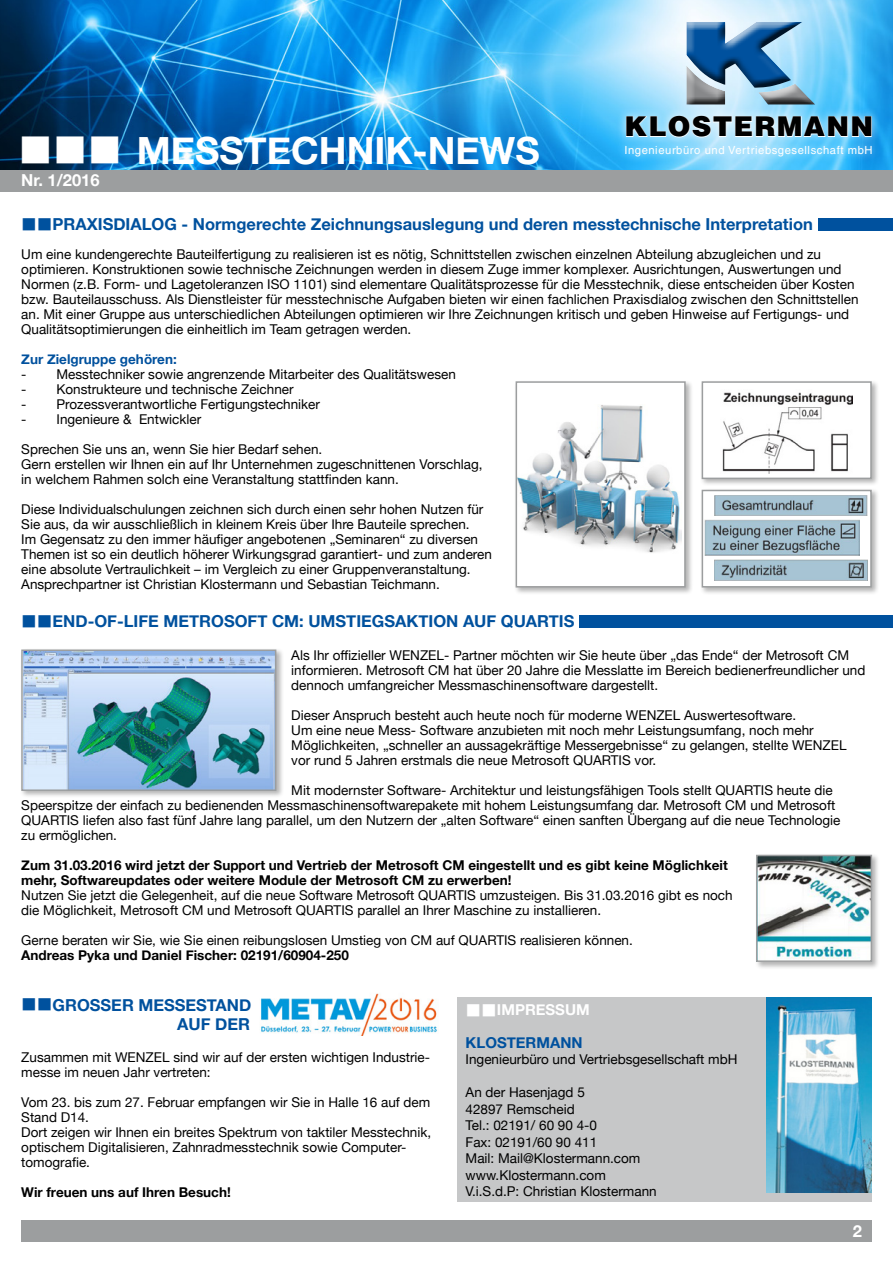
<style>
.page{position:relative;width:893px;height:1263px;background:#fff}
.page>*{position:absolute;margin:0;border:0;box-sizing:border-box;transform-origin:0 0}
.t1{font:700 37.5px "Helvetica Neue";color:#fff}
.t2{font:900 27.3px "Helvetica";letter-spacing:.045em;color:#000}
.t3{font:700 16.5px/19.5px "Helvetica Neue";color:#00519e;text-align:right}
.t4{font:700 16.5px "Helvetica Neue";color:#fff}
.t5{font:700 15px "Helvetica Neue";color:#fff}
.t6{font:700 15px "Helvetica Neue";color:#00519e}
.t7{font:13.5px/15px "Helvetica Neue";color:#000}
.t8{font:700 13.5px/15px "Helvetica Neue";color:#000}
.t9{font:700 13.5px "Helvetica Neue";color:#00519e}
.t10{font:11.25px "Helvetica";letter-spacing:.05em;color:#fff}
</style>
<div class="page">
<div style="left:21px;top:1220px;width:851px;height:22px;background:#9c9e9f"></div>
<div style="left:819px;top:218px;width:74px;height:13px;background:#00519e"></div>
<div style="left:579px;top:615px;width:314px;height:12px;background:#00519e"></div>
<div style="left:20px;top:648px;width:264px;height:151px;background:#000;opacity:.3"></div>
<img style="left:24px;top:652px;width:249px;height:136px">
<div style="left:21px;top:649px;width:255px;height:142px;border:2px solid #9c9e9f"></div>
<img style="left:0;top:0;width:893px;height:170px">
<div style="left:754px;top:853px;width:126px;height:117px;background:#000;opacity:.3"></div>
<img style="left:759px;top:858px;width:110px;height:101px">
<div style="left:756px;top:855px;width:116px;height:107px;border:2px solid #9c9e9f"></div>
<div style="left:457px;top:997px;width:415px;height:205px;background:#c6c7c8"></div>
<img style="left:766px;top:998px;width:105px;height:194px">
<img style="left:260px;top:993px;width:178px;height:42px">
<div style="left:0;top:170px;width:893px;height:21px;background:#9c9e9f"></div>
<div style="left:616px;top:106px;width:265px;height:59px;background:#fff;opacity:.75"></div>
<svg style="left:626px;top:116px;width:246px;height:22px;background:#bee8fc"></svg>
<div style="left:750px;top:75px;width:72px;height:25px;background:#70d0fc"></div>
<div style="left:752px;top:96px;width:71px;height:10px;background:#000;opacity:.75"></div>
<div style="left:677px;top:13px;width:132px;height:62px;background:#fff;opacity:.75"></div>
<div style="left:680px;top:16px;width:131px;height:73px;background:#000;opacity:.75"></div>
<svg style="left:686px;top:22px;width:129px;height:83px;background:#6499c1"></svg>
<div style="left:677px;top:57px;width:55px;height:49px;background:#fff;opacity:.75"></div>
<div style="left:681px;top:85px;width:53px;height:21px;background:#000;opacity:.75"></div>
<div style="left:514px;top:380px;width:179px;height:215px;background:#000;opacity:.3"></div>
<div style="left:516px;top:382px;width:169px;height:205px;background:#fff"></div>
<img style="left:519px;top:405px;width:162px;height:148px">
<div style="left:516px;top:381px;width:170px;height:206px;border:2px solid #9c9e9f"></div>
<div style="left:700px;top:380px;width:179px;height:106px;background:#000;opacity:.3"></div>
<div style="left:702px;top:382px;width:169px;height:96px;background:#fff"></div>
<img style="left:722px;top:392px;width:131px;height:82px">
<div style="left:702px;top:381px;width:170px;height:98px;border:2px solid #9c9e9f"></div>
<div style="left:700px;top:488px;width:179px;height:107px;background:#000;opacity:.3"></div>
<div style="left:702px;top:490px;width:170px;height:97px;background:#fff;border:2px solid #9c9e9f"></div>
<img style="left:714px;top:495px;width:153px;height:21px">
<img style="left:705px;top:520px;width:154px;height:36px">
<img style="left:714px;top:560px;width:153px;height:21px">
<h1 class="t1" style="left:18px;top:121px;width:523px">■■■ MESSTECHNIK-NEWS</h1>
<p class="t4" style="left:21px;top:167px;width:80px">Nr. 1/2016</p>
<h2 class="t2" style="left:624px;top:109px;width:250px">KLOSTERMANN</h2>
<p class="t10" style="left:624px;top:143px;width:250px">Ingenieurbüro und Vertriebsgesellschaft mbH</p>
<p class="t3" style="left:21px;top:215px;width:793px">■■PRAXISDIALOG - Normgerechte Zeichnungsauslegung und deren messtechnische Interpretation</p>
<p class="t7" style="left:21px;top:247px;width:839px">Um eine kundengerechte Bauteilfertigung zu realisieren ist es nötig, Schnittstellen zwischen einzelnen Abteilung abzugleichen und zu optimieren. Konstruktionen sowie technische Zeichnungen werden in diesem Zuge immer komplexer. Ausrichtungen, Auswertungen und Normen (z.B. Form- und Lagetoleranzen ISO 1101) sind elementare Qualitätsprozesse für die Messtechnik, diese entscheiden über Kosten bzw. Bauteilausschuss. Als Dienstleister für messtechnische Aufgaben bieten wir einen fachlichen Praxisdialog zwischen den Schnittstellen an. Mit einer Gruppe aus unterschiedlichen Abteilungen optimieren wir Ihre Zeichnungen kritisch und geben Hinweise auf Fertigungs- und Qualitätsoptimierungen die einheitlich im Team getragen werden.</p>
<p class="t9" style="left:21px;top:348px;width:157px">Zur Zielgruppe gehören:</p>
<p class="t7" style="left:21px;top:367px;width:436px">- Messtechniker sowie angrenzende Mitarbeiter des Qualitätswesen</p>
<p class="t7" style="left:21px;top:382px;width:274px">- Konstrukteure und technische Zeichner</p>
<p class="t7" style="left:21px;top:397px;width:300px">- Prozessverantwortliche Fertigungstechniker</p>
<p class="t7" style="left:21px;top:412px;width:182px">- Ingenieure &amp; Entwickler</p>
<p class="t7" style="left:21px;top:442px;width:463px">Sprechen Sie uns an, wenn Sie hier Bedarf sehen.<br>Gern erstellen wir Ihnen ein auf Ihr Unternehmen zugeschnittenen Vorschlag, in welchem Rahmen solch eine Veranstaltung stattfinden kann.</p>
<p class="t7" style="left:21px;top:502px;width:472px">Diese Individualschulungen zeichnen sich durch einen sehr hohen Nutzen für Sie aus, da wir ausschließlich in kleinem Kreis über Ihre Bauteile sprechen.<br>Im Gegensatz zu den immer häufiger angebotenen „Seminaren“ zu diversen Themen ist so ein deutlich höherer Wirkungsgrad garantiert- und zum anderen eine absolute Vertraulichkeit – im Vergleich zu einer Gruppenveranstaltung.<br>Ansprechpartner ist Christian Klostermann und Sebastian Teichmann.</p>
<p class="t3" style="left:21px;top:612px;width:555px">■■END-OF-LIFE METROSOFT CM: UMSTIEGSAKTION AUF QUARTIS</p>
<p class="t7" style="left:291px;top:648px;width:576px">Als Ihr offizieller WENZEL- Partner möchten wir Sie heute über „das Ende“ der Metrosoft CM informieren. Metrosoft CM hat über 20 Jahre die Messlatte im Bereich bedienerfreundlicher und dennoch umfangreicher Messmaschinensoftware dargestellt.</p>
<p class="t7" style="left:291px;top:708px;width:557px">Dieser Anspruch besteht auch heute noch für moderne WENZEL Auswertesoftware.<br>Um eine neue Mess- Software anzubieten mit noch mehr Leistungsumfang, noch mehr Möglichkeiten, „schneller an aussagekräftige Messergebnisse“ zu gelangen, stellte WENZEL vor rund 5 Jahren erstmals die neue Metrosoft QUARTIS vor.</p>
<p class="t7" style="left:21px;top:783px;width:821px;text-indent:270px">Mit modernster Software- Architektur und leistungsfähigen Tools stellt QUARTIS heute die Speerspitze der einfach zu bedienenden Messmaschinensoftwarepakete mit hohem Leistungsumfang dar. Metrosoft CM und Metrosoft QUARTIS liefen also fast fünf Jahre lang parallel, um den Nutzern der „alten Software“ einen sanften Übergang auf die neue Technologie zu ermöglichen.</p>
<p class="t8" style="left:21px;top:858px;width:708px">Zum 31.03.2016 wird jetzt der Support und Vertrieb der Metrosoft CM eingestellt und es gibt keine Möglichkeit mehr, Softwareupdates oder weitere Module der Metrosoft CM zu erwerben!</p>
<p class="t7" style="left:21px;top:888px;width:713px">Nutzen Sie jetzt die Gelegenheit, auf die neue Software Metrosoft QUARTIS umzusteigen. Bis 31.03.2016 gibt es noch die Möglichkeit, Metrosoft CM und Metrosoft QUARTIS parallel an Ihrer Maschine zu installieren.</p>
<p class="t7" style="left:21px;top:933px;width:613px">Gerne beraten wir Sie, wie Sie einen reibungslosen Umstieg von CM auf QUARTIS realisieren können.</p>
<p class="t8" style="left:21px;top:948px;width:329px">Andreas Pyka und Daniel Fischer: 02191/60904-250</p>
<p class="t3" style="left:21px;top:995px;width:232px">■■GROSSER MESSESTAND<br>AUF DER</p>
<p class="t7" style="left:21px;top:1050px;width:410px">Zusammen mit WENZEL sind wir auf der ersten wichtigen Industrie&shy;messe im neuen Jahr vertreten:</p>
<p class="t7" style="left:21px;top:1095px;width:411px">Vom 23. bis zum 27. Februar empfangen wir Sie in Halle 16 auf dem Stand D14.<br>Dort zeigen wir Ihnen ein breites Spektrum von taktiler Messtechnik, optischem Digitalisieren, Zahnradmesstechnik sowie Computer&shy;tomografie.</p>
<p class="t8" style="left:21px;top:1185px;width:211px">Wir freuen uns auf Ihren Besuch!</p>
<p class="t5" style="left:466px;top:998px;width:126px">■■IMPRESSUM</p>
<p class="t6" style="left:466px;top:1031px;width:118px">KLOSTERMANN</p>
<p class="t7" style="left:466px;top:1053px;width:273px">Ingenieurbüro und Vertriebsgesellschaft mbH</p>
<p class="t7" style="left:466px;top:1085px;width:193px;line-height:16.5px">An der Hasenjagd 5<br>42897 Remscheid<br>Tel.: 02191/ 60 90 4-0<br>Fax: 02191/60 90 411<br>Mail: Mail@Klostermann.com www.Klostermann.com<br>V.i.S.d.P: Christian Klostermann</p>
<p class="t4" style="left:853px;top:1218px;width:11px">2</p>
</div>
